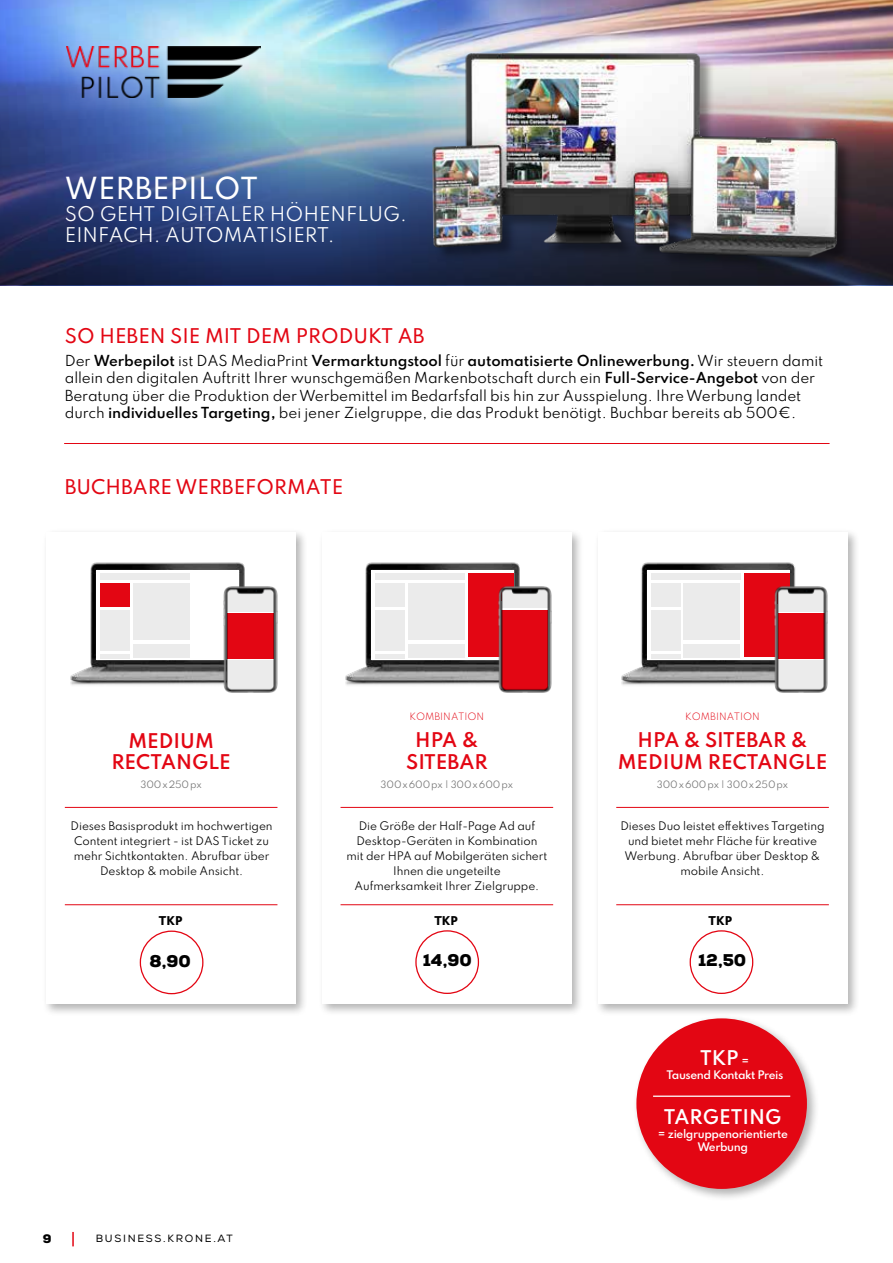
<style>
.page{position:relative;width:893px;height:1263px;background:#fff}
.page>*{position:absolute;margin:0;border:0;box-sizing:border-box;transform-origin:0 0}
.t1{font:500 27px "Spartan";color:#fff}
.t2{font:600 18px/22.5px "Spartan";color:#e30613;text-align:center}
.t3{font:18px/21px "Spartan";color:#fff}
.t4{font:500 18px "Spartan";color:#e30613}
.t5{font:600 18px "Spartan";color:#fff}
.t6{font:900 16.5px "Nexa";color:#000}
.t7{font:13.5px/17.2px "Spartan";letter-spacing:-.01em;color:#000}
.t8{font:800 13.5px "Bliss Pro";color:#000}
.t9{font:900 12px "Nexa";color:#000}
.t10{font:10.5px/15px "Spartan";letter-spacing:-.01em;color:#000;text-align:center}
.t11{font:600 10.5px/13.5px "Spartan";letter-spacing:-.04em;color:#fff;text-align:center}
.t12{font:10.5px "Nexa";letter-spacing:.165em;color:#000}
.t13{font:9px "Spartan";letter-spacing:-.01em;color:#737373}
.t14{font:300 9px "Spartan";color:#e30613}
.s1{font-weight:600}
.s2{font-size:10.5px}
</style>
<div class="page">
<img style="left:0;top:0;width:376px;height:46px">
<div style="left:42px;top:529px;width:267px;height:488px;background:#000;opacity:.3"></div>
<div style="left:46px;top:533px;width:250px;height:471px;background:#fff"></div>
<div style="left:318px;top:528px;width:266px;height:489px;background:#000;opacity:.3"></div>
<div style="left:322px;top:533px;width:250px;height:471px;background:#fff"></div>
<div style="left:594px;top:529px;width:266px;height:488px;background:#000;opacity:.3"></div>
<div style="left:598px;top:533px;width:249px;height:471px;background:#fff"></div>
<hr style="left:64px;top:443px;width:765px;height:1px;background:#e30613">
<hr style="left:65px;top:807px;width:212px;height:1px;background:#e30613">
<hr style="left:341px;top:807px;width:212px;height:1px;background:#e30613">
<hr style="left:616px;top:807px;width:213px;height:1px;background:#e30613">
<svg style="left:0;top:46px;width:376px;height:239px;background:#435f8f"></svg>
<div style="left:49px;top:27px;width:228px;height:89px;background:#fff;opacity:.75"></div>
<img style="left:67px;top:46px;width:194px;height:51px">
<img style="left:376px;top:0;width:517px;height:286px">
<img style="left:70px;top:562px;width:175px;height:123px">
<div style="left:97px;top:570px;width:142px;height:89px;background:#fff"></div>
<div style="left:100px;top:573px;width:89px;height:7px;background:#ebebeb"></div>
<div style="left:100px;top:583px;width:29px;height:24px;background:#e30613"></div>
<div style="left:133px;top:583px;width:56px;height:57px;background:#ebebeb"></div>
<div style="left:100px;top:611px;width:29px;height:40px;background:#ebebeb"></div>
<div style="left:133px;top:644px;width:56px;height:13px;background:#ebebeb"></div>
<div style="left:100px;top:654px;width:29px;height:5px;background:#ebebeb"></div>
<img style="left:223px;top:586px;width:55px;height:107px">
<img style="left:621px;top:562px;width:175px;height:123px">
<div style="left:647px;top:570px;width:142px;height:89px;background:#fff"></div>
<div style="left:651px;top:573px;width:89px;height:7px;background:#ebebeb"></div>
<div style="left:651px;top:583px;width:29px;height:24px;background:#ebebeb"></div>
<div style="left:684px;top:583px;width:56px;height:57px;background:#ebebeb"></div>
<div style="left:651px;top:611px;width:29px;height:40px;background:#ebebeb"></div>
<div style="left:684px;top:644px;width:56px;height:13px;background:#ebebeb"></div>
<div style="left:651px;top:654px;width:29px;height:5px;background:#ebebeb"></div>
<div style="left:744px;top:573px;width:45px;height:84px;background:#e30613"></div>
<img style="left:774px;top:586px;width:54px;height:107px">
<img style="left:345px;top:562px;width:175px;height:123px">
<div style="left:372px;top:570px;width:142px;height:89px;background:#fff"></div>
<div style="left:375px;top:573px;width:90px;height:7px;background:#ebebeb"></div>
<div style="left:375px;top:583px;width:30px;height:24px;background:#ebebeb"></div>
<div style="left:408px;top:583px;width:57px;height:57px;background:#ebebeb"></div>
<div style="left:375px;top:611px;width:30px;height:40px;background:#ebebeb"></div>
<div style="left:408px;top:644px;width:57px;height:13px;background:#ebebeb"></div>
<div style="left:375px;top:654px;width:30px;height:5px;background:#ebebeb"></div>
<div style="left:468px;top:573px;width:46px;height:84px;background:#e30613"></div>
<img style="left:498px;top:586px;width:54px;height:107px">
<hr style="left:65px;top:904px;width:212px;height:1px;background:#e30613">
<hr style="left:341px;top:904px;width:212px;height:1px;background:#e30613">
<hr style="left:616px;top:904px;width:213px;height:1px;background:#e30613">
<div style="left:632px;top:1014px;width:187px;height:187px;background:#000;opacity:.3"></div>
<div style="left:636px;top:1018px;width:171px;height:171px;background:#e30613;border-radius:50%"></div>
<hr style="left:653px;top:1095px;width:137px;height:2px;background:#fff">
<div style="left:140px;top:930px;width:63px;height:64px;border:1px solid #e30613;border-radius:50%"></div>
<div style="left:415px;top:930px;width:64px;height:64px;border:1px solid #e30613;border-radius:50%"></div>
<div style="left:690px;top:930px;width:63px;height:64px;border:1px solid #e30613;border-radius:50%"></div>
<svg style="left:72px;top:1232px;width:2px;height:14px"></svg>
<h1 class="t1" style="left:65px;top:167px;width:195px">WERBEPILOT</h1>
<h2 class="t3" style="left:65px;top:203px;width:343px">SO GEHT DIGITALER HÖHENFLUG.<br>EINFACH. AUTOMATISIERT.</h2>
<h2 class="t4" style="left:65px;top:322px;width:361px">SO HEBEN SIE MIT DEM PRODUKT AB</h2>
<p class="t7" style="left:65px;top:352px;width:760px">Der <span class="s1">Werbepilot</span> ist DAS MediaPrint <span class="s1">Vermarktungstool</span> für <span class="s1">automatisierte Onlinewerbung.</span> Wir steuern damit allein den digitalen Auftritt Ihrer wunschgemäßen Markenbotschaft durch ein <span class="s1">Full-Service-Angebot</span> von der Beratung über die Produktion der Werbemittel im Bedarfsfall bis hin zur Ausspielung. Ihre Werbung landet durch <span class="s1">individuelles Targeting,</span> bei jener Zielgruppe, die das Produkt benötigt. Buchbar bereits ab 500€.</p>
<h2 class="t4" style="left:65px;top:473px;width:280px">BUCHBARE WERBEFORMATE</h2>
<h2 class="t2" style="left:111px;top:730px;width:121px;line-height:21px">MEDIUM<br>RECTANGLE</h2>
<p class="t14" style="left:409px;top:709px;width:76px">KOMBINATION</p>
<h2 class="t2" style="left:406px;top:727px;width:83px">HPA &amp;<br>SITEBAR</h2>
<p class="t14" style="left:685px;top:709px;width:76px">KOMBINATION</p>
<h2 class="t2" style="left:618px;top:727px;width:211px">HPA &amp; SITEBAR &amp;<br>MEDIUM RECTANGLE</h2>
<p class="t13" style="left:140px;top:777px;width:63px">300x250px</p>
<p class="t13" style="left:381px;top:777px;width:134px">300x600px | 300x600px</p>
<p class="t13" style="left:657px;top:777px;width:133px">300x600px | 300x250px</p>
<p class="t10" style="left:71px;top:818px;width:204px">Dieses Basisprodukt im hochwertigen Content integriert - ist DAS Ticket zu mehr Sichtkontakten. Abrufbar über Desktop &amp; mobile Ansicht.</p>
<p class="t10" style="left:347px;top:818px;width:202px">Die Größe der Half-Page Ad auf<br>Desktop-Geräten in Kombination mit der HPA auf Mobilgeräten sichert<br>Ihnen die ungeteilte<br>Aufmerksamkeit Ihrer Zielgruppe.</p>
<p class="t10" style="left:620px;top:818px;width:206px">Dieses Duo leistet effektives Targeting und bietet mehr Fläche für kreative<br>Werbung. Abrufbar über Desktop &amp; mobile Ansicht.</p>
<p class="t8" style="left:159px;top:912px;width:26px">TKP</p>
<p class="t6" style="left:149px;top:950px;width:43px">8,90</p>
<p class="t9" style="left:43px;top:1230px;width:10px">9</p>
<p class="t12" style="left:96px;top:1232px;width:139px">BUSINESS.KRONE.AT</p>
<p class="t8" style="left:434px;top:912px;width:26px">TKP</p>
<p class="t6" style="left:423px;top:949px;width:50px">14,90</p>
<p class="t8" style="left:709px;top:912px;width:26px">TKP</p>
<p class="t6" style="left:698px;top:949px;width:50px">12,50</p>
<h2 class="t5" style="left:700px;top:1044px;width:51px">TKP <span class="s2">=</span></h2>
<p class="t11" style="left:666px;top:1067px;width:119px">Tausend Kontakt Preis</p>
<h2 class="t5" style="left:664px;top:1103px;width:119px">TARGETING</h2>
<p class="t11" style="left:657px;top:1126px;width:132px">= zielgruppenorientierte<br>Werbung</p>
</div>
